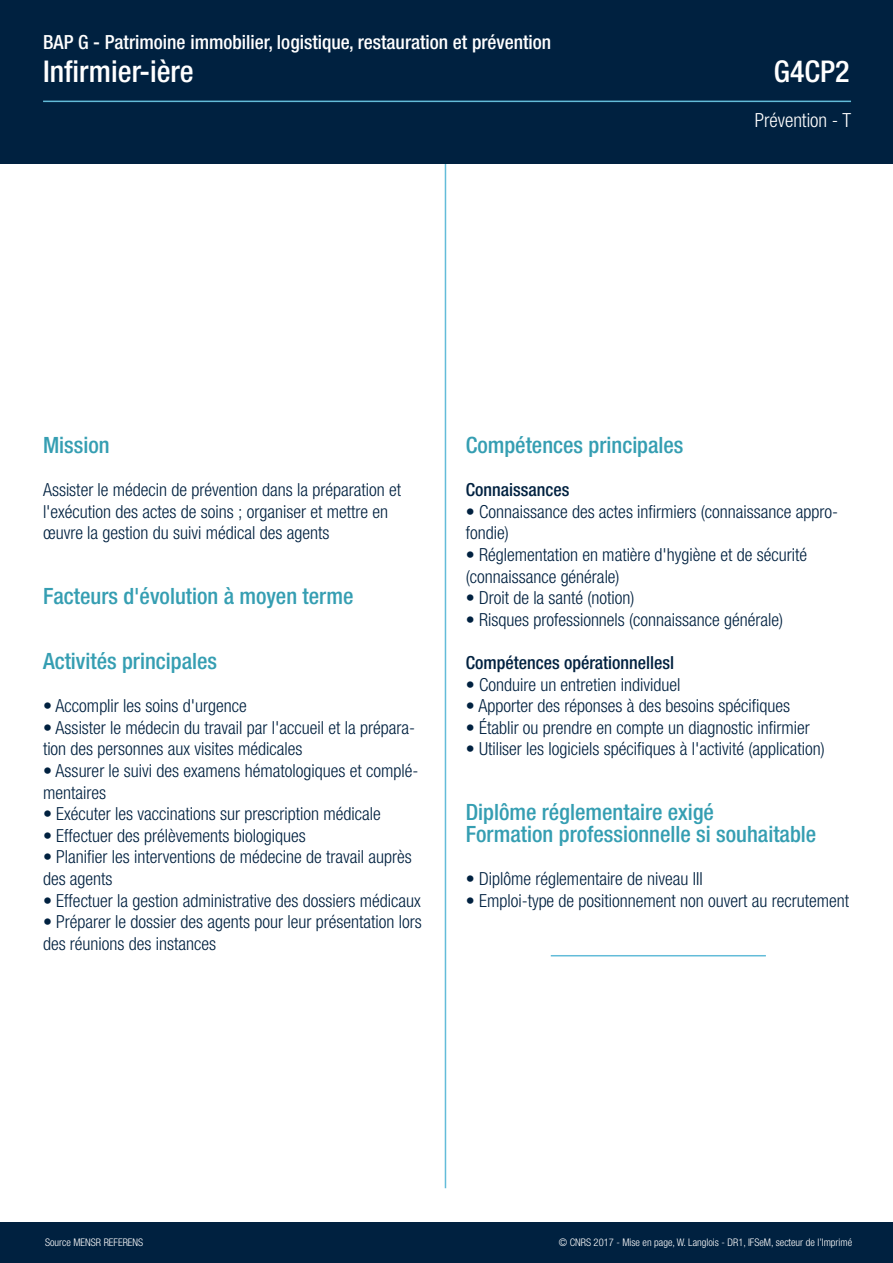
<style>
.page{position:relative;width:893px;height:1263px;background:#fff}
.page>*{position:absolute;margin:0;border:0;box-sizing:border-box;transform-origin:0 0}
.t1{font:500 condensed 30px "Helvetica Neue LT Std";color:#fff}
.t2{font:500 condensed 22.5px/21.6px "Helvetica Neue LT Std";color:#359eb2}
.t3{font:500 condensed 19.5px "Helvetica Neue LT Std";color:#fff}
.t4{font:300 condensed 19.5px "Helvetica Neue LT Std";color:#fff}
.t5{font:300 condensed 18px/21.6px "Helvetica Neue LT Std";color:#002140}
.t6{font:500 condensed 18px "Helvetica Neue LT Std";color:#002140}
.t7{font:300 condensed 10.5px "Helvetica Neue LT Std";color:#fff}
</style>
<div class="page">
<hr style="left:445px;top:0;width:1px;height:1188px;background:#63bcd9">
<div style="left:0;top:0;width:893px;height:164px;background:#002140"></div>
<hr style="left:43px;top:101px;width:808px;height:1px;background:#63bcd9">
<hr style="left:551px;top:955px;width:215px;height:1px;background:#63bcd9">
<div style="left:0;top:1222px;width:893px;height:41px;background:#002140"></div>
<p class="t3" style="left:43px;top:35px;width:510px">BAP G - Patrimoine immobilier, logistique, restauration et prévention</p>
<h1 class="t1" style="left:43px;top:60px;width:152px">Infirmier-ière</h1>
<h1 class="t1" style="left:774px;top:60px;width:77px">G4CP2</h1>
<p class="t4" style="left:755px;top:113px;width:98px">Prévention - T</p>
<p class="t2" style="left:43px;top:436px;width:68px">Mission</p>
<p class="t5" style="left:43px;top:480px;width:360px">Assister le médecin de prévention dans la préparation et l'exécution des actes de soins ; organiser et mettre en œuvre la gestion du suivi médical des agents</p>
<p class="t2" style="left:43px;top:587px;width:312px">Facteurs d'évolution à moyen terme</p>
<p class="t2" style="left:43px;top:652px;width:176px">Activités principales</p>
<p class="t5" style="left:43px;top:696px;width:205px">• Accomplir les soins d'urgence</p>
<p class="t5" style="left:43px;top:718px;width:373px">• Assister le médecin du travail par l'accueil et la prépara&shy;tion des personnes aux visites médicales</p>
<p class="t5" style="left:43px;top:761px;width:377px">• Assurer le suivi des examens hématologiques et complé&shy;mentaires</p>
<p class="t5" style="left:43px;top:804px;width:339px">• Exécuter les vaccinations sur prescription médicale</p>
<p class="t5" style="left:43px;top:826px;width:264px">• Effectuer des prélèvements biologiques</p>
<p class="t5" style="left:43px;top:848px;width:370px">• Planifier les interventions de médecine de travail auprès des agents</p>
<p class="t5" style="left:43px;top:891px;width:379px">• Effectuer la gestion administrative des dossiers médicaux</p>
<p class="t5" style="left:43px;top:912px;width:380px">• Préparer le dossier des agents pour leur présentation lors des réunions des instances</p>
<p class="t2" style="left:466px;top:436px;width:219px">Compétences principales</p>
<p class="t6" style="left:466px;top:483px;width:105px">Connaissances</p>
<p class="t5" style="left:466px;top:502px;width:374px">• Connaissance des actes infirmiers (connaissance appro&shy;fondie)</p>
<p class="t5" style="left:466px;top:545px;width:343px">• Réglementation en matière d'hygiène et de sécurité (connaissance générale)</p>
<p class="t5" style="left:466px;top:588px;width:170px">• Droit de la santé (notion)</p>
<p class="t5" style="left:466px;top:610px;width:319px">• Risques professionnels (connaissance générale)</p>
<p class="t6" style="left:466px;top:656px;width:210px">Compétences opérationnellesl</p>
<p class="t5" style="left:466px;top:675px;width:216px">• Conduire un entretien individuel</p>
<p class="t5" style="left:466px;top:696px;width:326px">• Apporter des réponses à des besoins spécifiques</p>
<p class="t5" style="left:466px;top:718px;width:346px">• Établir ou prendre en compte un diagnostic infirmier</p>
<p class="t5" style="left:466px;top:740px;width:361px">• Utiliser les logiciels spécifiques à l'activité (application)</p>
<p class="t2" style="left:466px;top:803px;width:352px">Diplôme réglementaire exigé<br>Formation professionnelle si souhaitable</p>
<p class="t5" style="left:466px;top:869px;width:239px">• Diplôme réglementaire de niveau III</p>
<p class="t5" style="left:466px;top:891px;width:385px">• Emploi-type de positionnement non ouvert au recrutement</p>
<p class="t7" style="left:45px;top:1238px;width:100px">Source MENSR REFERENS</p>
<p class="t7" style="left:559px;top:1238px;width:295px">© CNRS 2017 - Mise en page, W. Langlois - DR1, IFSeM, secteur de l’Imprimé</p>
</div>
